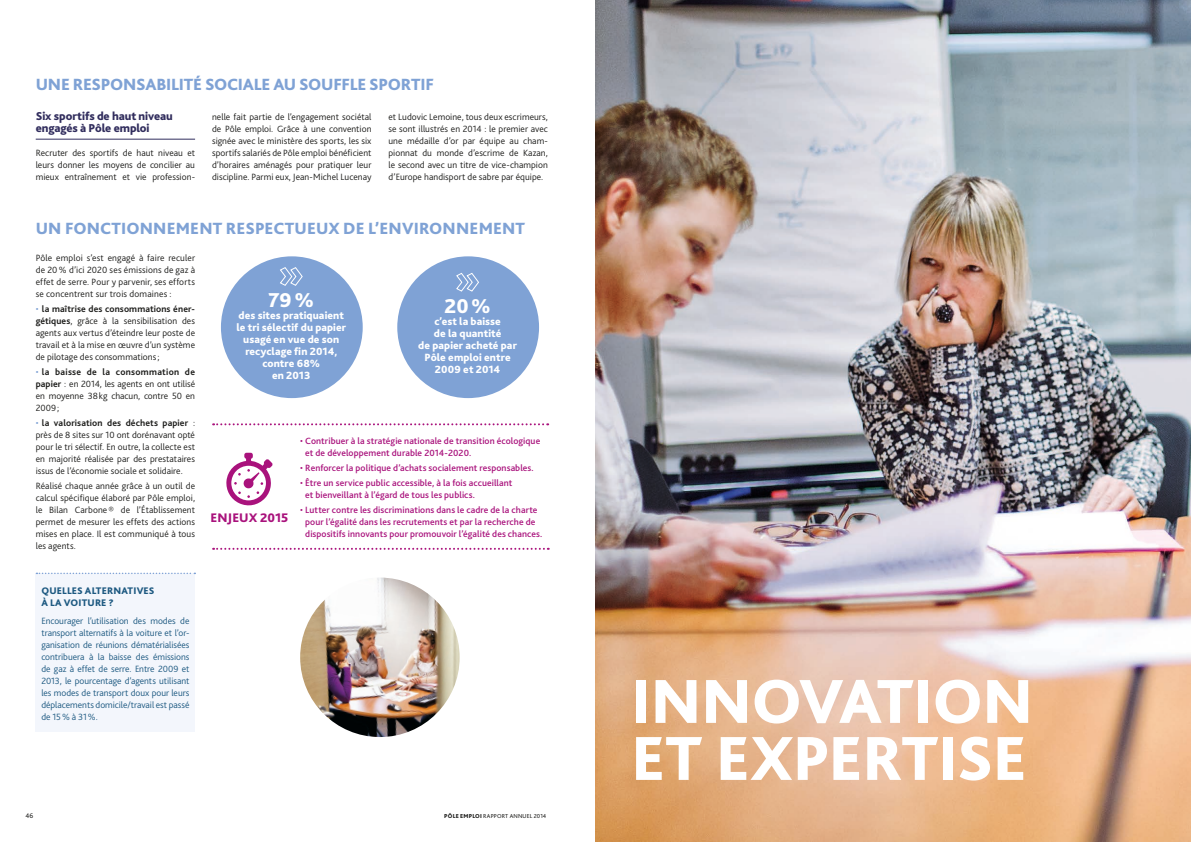
<style>
.page{position:relative;width:1191px;height:842px;background:#fff}
.page>*{position:absolute;margin:0;border:0;box-sizing:border-box;transform-origin:0 0}
.t1{font:800 65px/57px "Bliss 2";letter-spacing:-.01em;color:#fff}
.t2{font:800 21px "Bliss 2";color:#fff}
.t3{font:800 17px "Bliss 2";letter-spacing:.01em;color:#7fa2d5}
.t4{font:800 17px "Bliss 2";letter-spacing:-.01em;color:#7fa2d5}
.t5{font:800 13px "Bliss 2";letter-spacing:.005em;color:#a9127c}
.t6{font:800 12px/12px "Bliss 2";letter-spacing:-.01em;color:#312d5d}
.t7{font:800 11px/12px "Bliss 2";letter-spacing:.005em;color:#fff;text-align:center}
.t8{font:800 10px/12px "Bliss 2";letter-spacing:.015em;color:#1d5981}
.t9{font:300 9.5px/12px "Bliss 2";letter-spacing:.005em;color:#1d1d1b;text-align:justify}
.t10{font:500 9.5px/12px "Bliss 2";letter-spacing:.005em;color:#a9127c}
.t11{font:300 9.5px/12px "Bliss 2";letter-spacing:-.005em;color:#1d5981;text-align:justify}
.t12{font:7px "Bliss 2";color:#1d1d1b}
.t13{font:6px "Bliss 2";letter-spacing:.025em;color:#1d1d1b}
.s1{color:#7fa2d5}
.s2{font-weight:700}
.s3{font-weight:300}
.s4{font-weight:800}
</style>
<div class="page">
<div style="left:36px;top:573px;width:159px;height:159px;background:#f3f6fc"></div>
<svg style="left:36px;top:573px;width:159px;height:1px"></svg>
<hr style="left:36px;top:139px;width:159px;height:1px;background:#312d5d">
<img style="left:300px;top:578px;width:159px;height:159px;border-radius:80px">
<svg style="left:213px;top:423px;width:335px;height:2px"></svg>
<svg style="left:213px;top:548px;width:336px;height:2px"></svg>
<svg style="left:226px;top:453px;width:47px;height:53px"></svg>
<div style="left:221px;top:256px;width:142px;height:142px;background:#7fa2d5;border-radius:50%"></div>
<svg style="left:280px;top:267px;width:23px;height:19px"></svg>
<div style="left:397px;top:256px;width:142px;height:142px;background:#7fa2d5;border-radius:50%"></div>
<svg style="left:456px;top:273px;width:23px;height:19px"></svg>
<img style="left:595px;top:0;width:596px;height:842px">
<h3 class="t4" style="left:36px;top:74px;width:400px">UNE RESPONSABILITÉ SOCIALE AU SOUFFLE SPORTIF</h3>
<p class="t6" style="left:36px;top:110px;width:138px">Six sportifs de haut niveau engagés à Pôle emploi</p>
<p class="t9" style="left:36px;top:147px;width:161px">Recruter des sportifs de haut niveau et leurs donner les moyens de concilier au mieux entraînement et vie profession-</p>
<p class="t9" style="left:212px;top:111px;width:161px">nelle fait partie de l’engagement sociétal de Pôle emploi. Grâce à une convention signée avec le ministère des sports, les six sportifs salariés de Pôle emploi bénéficient d’horaires aménagés pour pratiquer leur discipline. Parmi eux, Jean-Michel Lucenay</p>
<p class="t9" style="left:388px;top:111px;width:161px">et Ludovic Lemoine, tous deux escrimeurs, se sont illustrés en 2014 : le premier avec une médaille d’or par équipe au cham&shy;pionnat du monde d’escrime de Kazan, le second avec un titre de vice-champion d’Europe handisport de sabre par équipe.</p>
<h3 class="t3" style="left:36px;top:218px;width:491px">UN FONCTIONNEMENT RESPECTUEUX DE L’ENVIRONNEMENT</h3>
<p class="t9" style="left:36px;top:252px;width:161px">Pôle emploi s’est engagé à faire reculer de 20 % d’ici 2020 ses émissions de gaz à effet de serre. Pour y parvenir, ses efforts se concentrent sur trois domaines :</p>
<p class="t9" style="left:36px;top:303px;width:161px"><span class="s1">•</span> <span class="s2">la maîtrise des consommations éner&shy;gétiques</span>, grâce à la sensibilisation des agents aux vertus d’éteindre leur poste de travail et à la mise en œuvre d’un système de pilotage des consommations;</p>
<p class="t9" style="left:36px;top:366px;width:161px"><span class="s1">•</span> <span class="s2">la baisse de la consommation de papier</span> : en 2014, les agents en ont utilisé en moyenne 38kg chacun, contre 50 en 2009;</p>
<p class="t9" style="left:36px;top:417px;width:161px"><span class="s1">•</span> <span class="s2">la valorisation des déchets papier</span> : près de 8 sites sur 10 ont dorénavant opté pour le tri sélectif. En outre, la collecte est en majorité réalisée par des prestataires issus de l’économie sociale et solidaire.</p>
<p class="t9" style="left:36px;top:480px;width:161px">Réalisé chaque année grâce à un outil de calcul spécifique élaboré par Pôle emploi, le Bilan Carbone® de l’Établissement permet de mesurer les effets des actions mises en place. Il est communiqué à tous les agents.</p>
<p class="t8" style="left:41px;top:584px;width:115px">QUELLES ALTERNATIVES<br>À LA VOITURE ?</p>
<p class="t11" style="left:41px;top:615px;width:149px">Encourager l’utilisation des modes de transport alternatifs à la voiture et l’or&shy;ganisation de réunions dématérialisées contribuera à la baisse des émissions de gaz à effet de serre. Entre 2009 et 2013, le pourcentage d’agents utilisant les modes de transport doux pour leurs déplacements domicile/travail est passé de 15% à 31%.</p>
<h2 class="t2" style="left:269px;top:287px;width:47px">79%</h2>
<p class="t7" style="left:236px;top:310px;width:111px">des sites pratiquaient le tri sélectif du papier usagé en vue de son recyclage fin 2014, contre 68%<br>en 2013</p>
<h2 class="t2" style="left:444px;top:293px;width:48px">20%</h2>
<p class="t7" style="left:418px;top:315px;width:100px">c’est la baisse<br>de la quantité<br>de papier acheté par<br>Pôle emploi entre<br>2009 et 2014</p>
<h3 class="t5" style="left:211px;top:509px;width:79px">ENJEUX 2015</h3>
<p class="t10" style="left:305px;top:435px;width:236px;text-indent:-5px"><span class="s3">•</span> Contribuer à la stratégie nationale de transition écologique et de développement durable 2014-2020.</p>
<p class="t10" style="left:300px;top:462px;width:235px"><span class="s3">•</span> Renforcer la politique d’achats socialement responsables.</p>
<p class="t10" style="left:305px;top:477px;width:209px;text-indent:-5px"><span class="s3">•</span> Être un service public accessible, à la fois accueillant et bienveillant à l’égard de tous les publics.</p>
<p class="t10" style="left:300px;top:504px;width:243px;text-align:center"><span class="s3">•</span> Lutter contre les discriminations dans le cadre de la charte pour l’égalité dans les recrutements et par la recherche de dispositifs innovants pour promouvoir l’égalité des chances.</p>
<p class="t12" style="left:26px;top:811px;width:9px">46</p>
<p class="t13" style="left:444px;top:812px;width:104px"><span class="s4">PÔLE EMPLOI</span> RAPPORT ANNUEL 2014</p>
<h1 class="t1" style="left:631px;top:673px;width:403px">INNOVATION<br>ET EXPERTISE</h1>
</div>
